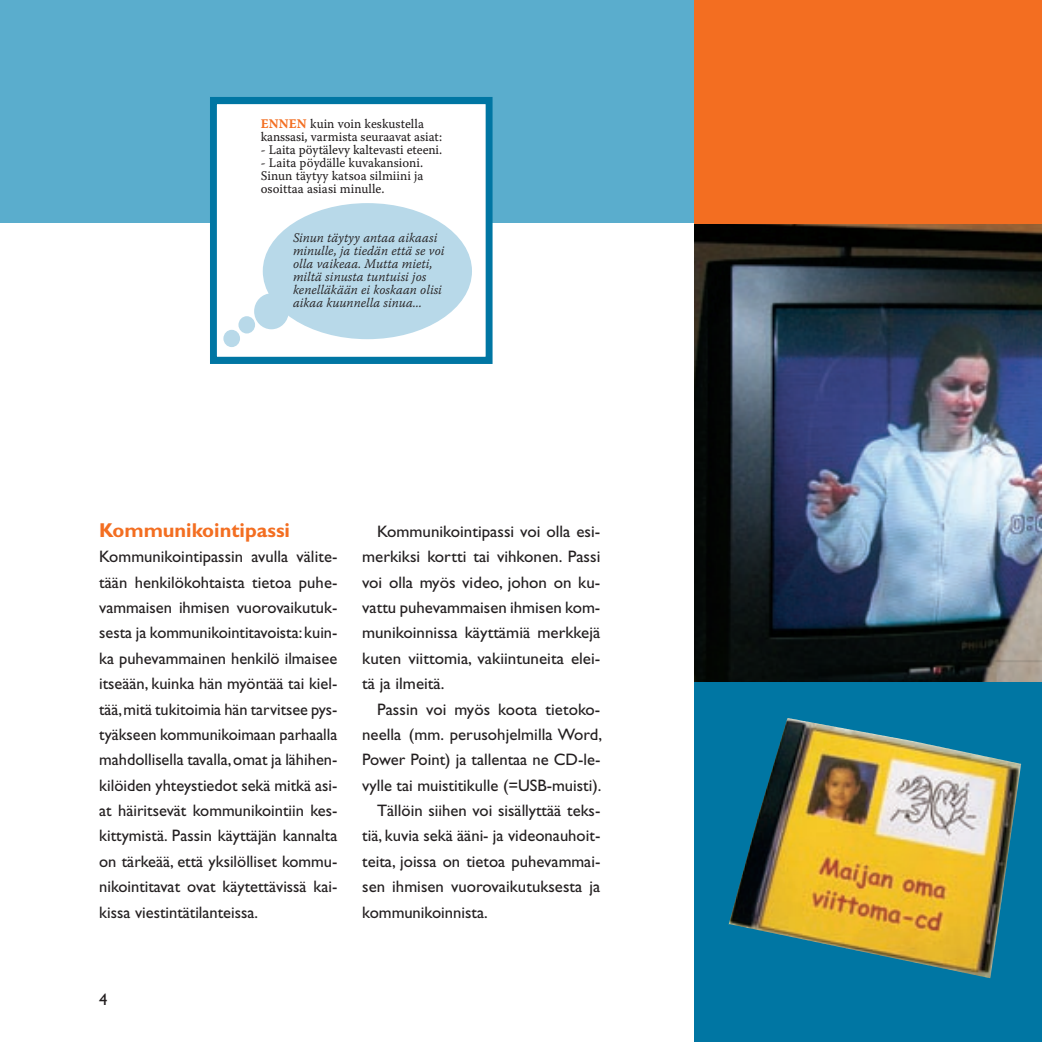
<style>
.page{position:relative;width:1042px;height:1042px;background:#fff}
.page>*{position:absolute;margin:0;border:0;box-sizing:border-box;transform-origin:0 0}
.t1{font:700 20.12px "Gill Sans";color:#f36e21}
.t2{font:16.62px/25.4px "Gill Sans";color:#231f20;text-align:justify}
.t3{font:13.12px/13.1px "Warnock Pro Capt";color:#231f20;scale:.96 1}
.t4{font:13.12px/13.1px "Warnock Pro Light It Capt";color:#231f20;scale:.96 1}
.s1{font-family:"Warnock Pro Bold Capt";color:#f36e21}
</style>
<div class="page">
<img style="left:694px;top:681px;width:348px;height:361px">
<img style="left:694px;top:223px;width:348px;height:458px">
<img style="left:728px;top:718px;width:70px;height:206px">
<div style="left:0;top:0;width:734px;height:223px;background:#5aadcd"></div>
<div style="left:213px;top:101px;width:276px;height:259px;background:#fff"></div>
<div style="left:210px;top:97px;width:283px;height:267px;border:7px solid #0076a3"></div>
<div style="left:263px;top:203px;width:209px;height:136px;background:#b8d9e9;border-radius:50%"></div>
<div style="left:238px;top:316px;width:17px;height:17px;background:#b8d9e9;border-radius:50%"></div>
<div style="left:254px;top:293px;width:35px;height:36px;background:#b8d9e9;border-radius:50%"></div>
<div style="left:223px;top:330px;width:17px;height:17px;background:#b8d9e9;border-radius:50%"></div>
<div style="left:694px;top:0;width:348px;height:223px;background:#f36e21"></div>
<p class="t3" style="left:261px;top:116px;width:191px"><span class="s1">ENNEN</span> kuin voin keskustella kanssasi, varmista seuraavat asiat:</p>
<p class="t3" style="left:261px;top:143px;width:190px">- Laita pöytälevy kaltevasti eteeni.</p>
<p class="t3" style="left:261px;top:156px;width:171px;text-align:justify">- Laita pöydälle kuvakansioni.<br>Sinun täytyy katsoa silmiini ja osoittaa asiasi minulle.</p>
<p class="t4" style="left:293px;top:231px;width:159px">Sinun täytyy antaa aikaasi minulle, ja tiedän että se voi olla vaikeaa. Mutta mieti, miltä sinusta tuntuisi jos kenelläkään ei koskaan olisi aikaa kuunnella sinua...</p>
<p class="t1" style="left:99px;top:518px;width:192px">Kommunikointipassi</p>
<p class="t2" style="left:99px;top:544px;width:240px">Kommunikointipassin avulla välite&shy;tään henkilökohtaista tietoa puhe&shy;vammaisen ihmisen vuorovaikutuk&shy;sesta ja kommunikointitavoista: kuin&shy;ka puhevammainen henkilö ilmaisee itseään, kuinka hän myöntää tai kiel&shy;tää,mitä tukitoimia hän tarvitsee pys&shy;tyäkseen kommunikoimaan parhaalla mahdollisella tavalla,omat ja lähihen&shy;kilöiden yhteystiedot sekä mitkä asi&shy;at häiritsevät kommunikointiin kes&shy;kittymistä. Passin käyttäjän kannalta on tärkeää, että yksilölliset kommu&shy;nikointitavat ovat käytettävissä kai&shy;kissa viestintätilanteissa.</p>
<p class="t2" style="left:362px;top:518px;width:240px;text-indent:15px">Kommunikointipassi voi olla esi&shy;merkiksi kortti tai vihkonen. Passi voi olla myös video, johon on ku&shy;vattu puhevammaisen ihmisen kom&shy;munikoinnissa käyttämiä merkkejä kuten viittomia, vakiintuneita elei&shy;tä ja ilmeitä.</p>
<p class="t2" style="left:377px;top:696px;width:225px">Passin voi myös koota tietoko-</p>
<p class="t2" style="left:362px;top:721px;width:241px">neella (mm. perusohjelmilla Word,</p>
<p class="t2" style="left:362px;top:747px;width:240px">Power Point) ja tallentaa ne CD-le-</p>
<p class="t2" style="left:362px;top:772px;width:241px">vylle tai muistitikulle (=USB-muisti).</p>
<p class="t2" style="left:377px;top:797px;width:225px">Tällöin siihen voi sisällyttää teks-</p>
<p class="t2" style="left:362px;top:823px;width:240px">tiä, kuvia sekä ääni- ja videonauhoit-</p>
<p class="t2" style="left:362px;top:848px;width:240px">teita, joissa on tietoa puhevammai-</p>
<p class="t2" style="left:362px;top:874px;width:240px">sen ihmisen vuorovaikutuksesta ja</p>
<p class="t2" style="left:362px;top:899px;width:127px">kommunikoinnista.</p>
</div>
